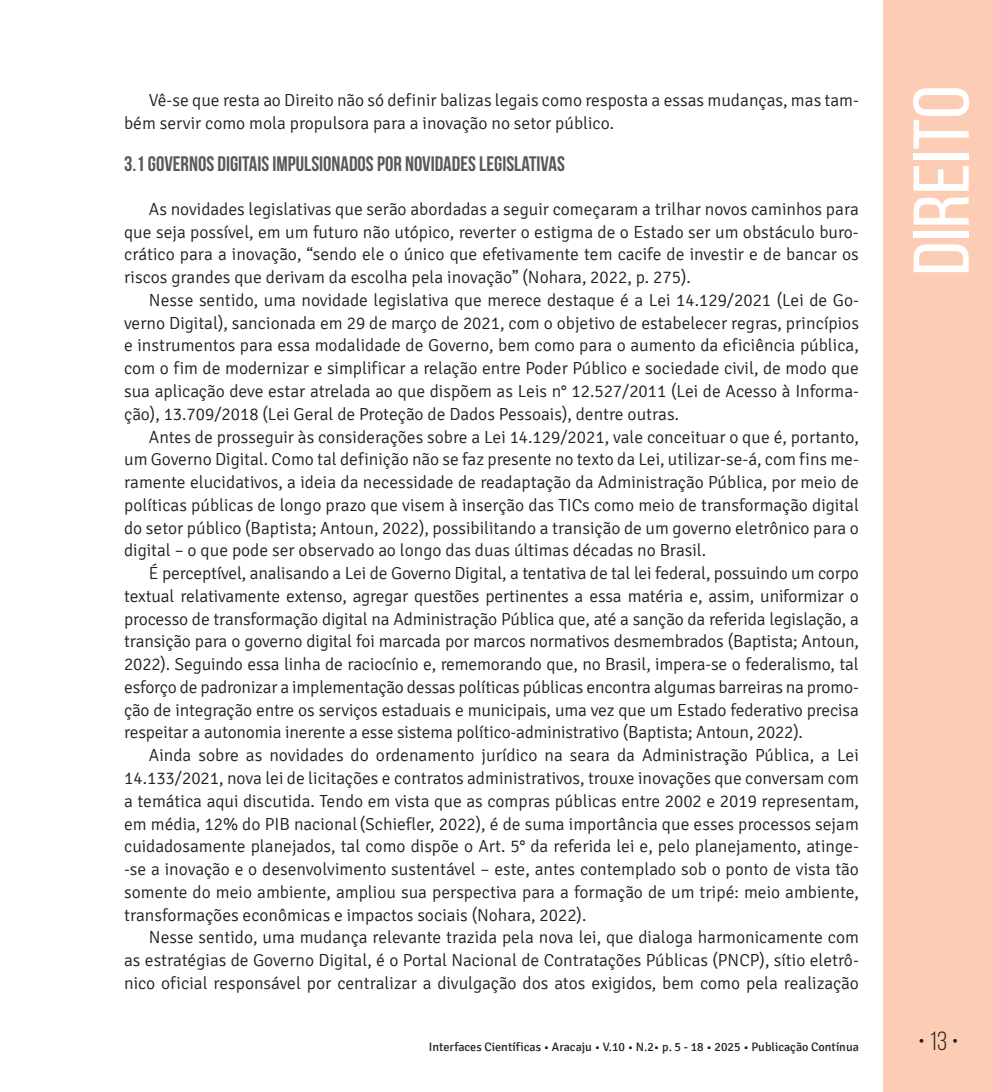
<style>
.page{position:relative;width:993px;height:1092px;background:#fff}
.page>*{position:absolute;margin:0;border:0;box-sizing:border-box;transform-origin:0 0}
.t1{font:78.75px "Bebas Neue";color:#fff;scale:1.09 1}
.t2{font:26.25px "Bebas Neue";color:#231f20}
.t3{font:700 21px "Bebas Neue";color:#57585a}
.t4{font:300 17.5px/22.8px "Signika";color:#231f20;text-align:justify}
.t5{font:12.25px "Signika";color:#231f20}
</style>
<div class="page">
<div style="left:883px;top:0;width:109px;height:1091px;background:#fcccb5"></div>
<p class="t4" style="left:124px;top:89px;width:736px;text-indent:25px">Vê-se que resta ao Direito não só definir balizas legais como resposta a essas mudanças, mas tam&shy;bém servir como mola propulsora para a inovação no setor público.</p>
<p class="t3" style="left:124px;top:152px;width:442px">3.1 GOVERNOS DIGITAIS IMPULSIONADOS POR NOVIDADES LEGISLATIVAS</p>
<p class="t4" style="left:124px;top:198px;width:736px;text-indent:25px">As novidades legislativas que serão abordadas a seguir começaram a trilhar novos caminhos para que seja possível, em um futuro não utópico, reverter o estigma de o Estado ser um obstáculo buro&shy;crático para a inovação, “sendo ele o único que efetivamente tem cacife de investir e de bancar os riscos grandes que derivam da escolha pela inovação” (Nohara, 2022, p. 275).</p>
<p class="t4" style="left:124px;top:289px;width:736px;text-indent:25px">Nesse sentido, uma novidade legislativa que merece destaque é a Lei 14.129/2021 (Lei de Go&shy;verno Digital), sancionada em 29 de março de 2021, com o objetivo de estabelecer regras, princípios e instrumentos para essa modalidade de Governo, bem como para o aumento da eficiência pública, com o fim de modernizar e simplificar a relação entre Poder Público e sociedade civil, de modo que sua aplicação deve estar atrelada ao que dispõem as Leis n° 12.527/2011 (Lei de Acesso à Informa&shy;ção), 13.709/2018 (Lei Geral de Proteção de Dados Pessoais), dentre outras.</p>
<p class="t4" style="left:124px;top:425px;width:736px;text-indent:25px">Antes de prosseguir às considerações sobre a Lei 14.129/2021, vale conceituar o que é, portanto, um Governo Digital. Como tal definição não se faz presente no texto da Lei, utilizar-se-á, com fins me&shy;ramente elucidativos, a ideia da necessidade de readaptação da Administração Pública, por meio de políticas públicas de longo prazo que visem à inserção das TICs como meio de transformação digital do setor público (Baptista; Antoun, 2022), possibilitando a transição de um governo eletrônico para o digital – o que pode ser observado ao longo das duas últimas décadas no Brasil.</p>
<p class="t4" style="left:124px;top:562px;width:736px;text-indent:25px">É perceptível, analisando a Lei de Governo Digital, a tentativa de tal lei federal, possuindo um corpo textual relativamente extenso, agregar questões pertinentes a essa matéria e, assim, uniformizar o processo de transformação digital na Administração Pública que, até a sanção da referida legislação, a transição para o governo digital foi marcada por marcos normativos desmembrados (Baptista; Antoun, 2022). Seguindo essa linha de raciocínio e, rememorando que, no Brasil, impera-se o federalismo, tal esforço de padronizar a implementação dessas políticas públicas encontra algumas barreiras na promo&shy;ção de integração entre os serviços estaduais e municipais, uma vez que um Estado federativo precisa respeitar a autonomia inerente a esse sistema político-administrativo (Baptista; Antoun, 2022).</p>
<p class="t4" style="left:124px;top:744px;width:736px;text-indent:25px">Ainda sobre as novidades do ordenamento jurídico na seara da Administração Pública, a Lei 14.133/2021, nova lei de licitações e contratos administrativos, trouxe inovações que conversam com a temática aqui discutida. Tendo em vista que as compras públicas entre 2002 e 2019 representam, em média, 12% do PIB nacional(Schiefler, 2022), é de suma importância que esses processos sejam cuidadosamente planejados, tal como dispõe o Art. 5° da referida lei e, pelo planejamento, atinge--se a inovação e o desenvolvimento sustentável – este, antes contemplado sob o ponto de vista tão somente do meio ambiente, ampliou sua perspectiva para a formação de um tripé: meio ambiente, transformações econômicas e impactos sociais (Nohara, 2022).</p>
<p class="t4" style="left:124px;top:926px;width:736px;text-indent:25px">Nesse sentido, uma mudança relevante trazida pela nova lei, que dialoga harmonicamente com as estratégias de Governo Digital, é o Portal Nacional de Contratações Públicas (PNCP), sítio eletrô&shy;nico oficial responsável por centralizar a divulgação dos atos exigidos, bem como pela realização</p>
<h1 class="t1" style="left:898px;top:275px;width:176px;rotate:-90deg">Direito</h1>
<p class="t5" style="left:429px;top:1040px;width:431px">Interfaces Científicas • Aracaju • V.10 • N.2• p. 5 - 18 • 2025 • Publicação Contínua</p>
<h2 class="t2" style="left:917px;top:1026px;width:42px">• 13 •</h2>
</div>
